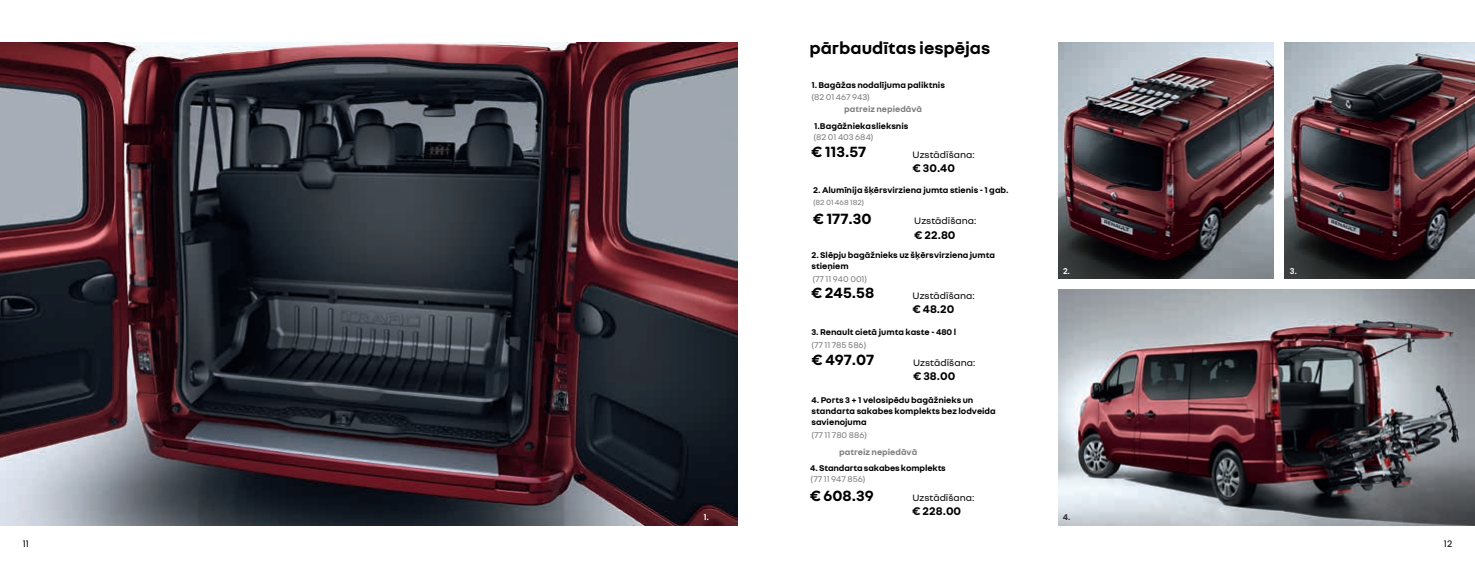
<style>
.page{position:relative;width:1475px;height:582px;background:#fff}
.page>*{position:absolute;margin:0;border:0;box-sizing:border-box;transform-origin:0 0}
.t1{font:700 18px "Nouvel R";color:#000}
.t2{font:700 16px "Nouvel R";color:#000}
.t3{font:700 12px "Nouvel R";color:#000}
.t4{font:10px "Nouvel R";color:#000}
.t5{font:700 9px/10.8px "Nouvel R";color:#000}
.t6{font:9px "Nouvel R";color:#7f7f7f}
.t7{font:700 9px "Nouvel R";color:#7e7e7e}
.t8{font:500 9px "Poppins";color:#231f20}
.t9{font:8px "Nouvel R";color:#7f7f7f}
.t10{font:600 8px "Poppins";color:#fff}
.t11{font:600 8px "Poppins";color:#231f20}
</style>
<div class="page">
<img style="left:0;top:43px;width:737px;height:481px">
<img style="left:1058px;top:43px;width:215px;height:235px">
<img style="left:1284px;top:43px;width:190px;height:235px">
<img style="left:1058px;top:289px;width:416px;height:235px">
<h1 class="t1" style="left:809px;top:36px;width:182px">pārbaudītas iespējas</h1>
<p class="t5" style="left:811px;top:79px;width:135px">1. Bagāžas nodalījuma paliktnis</p>
<p class="t5" style="left:814px;top:120px;width:96px">1.Bagāžnieka slieksnis</p>
<p class="t6" style="left:811px;top:91px;width:60px">(82 01 467 943)</p>
<p class="t6" style="left:813px;top:131px;width:62px">(82 01 403 684)</p>
<p class="t7" style="left:844px;top:103px;width:79px">patreiz nepiedāvā</p>
<h2 class="t2" style="left:811px;top:141px;width:57px">€ 113.57</h2>
<p class="t4" style="left:912px;top:148px;width:64px">Uzstādīšana:</p>
<h3 class="t3" style="left:912px;top:160px;width:44px">€ 30.40</h3>
<p class="t10" style="left:703px;top:512px;width:6px">1.</p>
<p class="t5" style="left:813px;top:184px;width:197px">2. Alumīnija šķērsvirziena jumta stienis - 1 gab.</p>
<p class="t9" style="left:813px;top:197px;width:53px">(82 01 468 182)</p>
<h2 class="t2" style="left:812px;top:208px;width:60px">€ 177.30</h2>
<p class="t4" style="left:914px;top:214px;width:64px">Uzstādīšana:</p>
<h3 class="t3" style="left:914px;top:227px;width:43px">€ 22.80</h3>
<p class="t5" style="left:811px;top:249px;width:185px">2. Slēpju bagāžnieks uz šķērsvirziena jumta stieņiem</p>
<p class="t6" style="left:812px;top:273px;width:56px">(77 11 940 001)</p>
<h2 class="t2" style="left:811px;top:282px;width:65px">€ 245.58</h2>
<p class="t4" style="left:912px;top:288px;width:64px">Uzstādīšana:</p>
<h3 class="t3" style="left:912px;top:301px;width:43px">€ 48.20</h3>
<p class="t5" style="left:811px;top:325px;width:146px">3. Renault cietā jumta kaste - 480 l</p>
<p class="t6" style="left:811px;top:338px;width:56px">(77 11 785 586)</p>
<h2 class="t2" style="left:811px;top:349px;width:64px">€ 497.07</h2>
<p class="t4" style="left:913px;top:355px;width:64px">Uzstādīšana:</p>
<h3 class="t3" style="left:913px;top:368px;width:44px">€ 38.00</h3>
<p class="t5" style="left:811px;top:394px;width:186px">4. Ports 3 + 1 velosipēdu bagāžnieks un standarta sakabes komplekts bez lodveida savienojuma</p>
<p class="t6" style="left:811px;top:429px;width:57px">(77 11 780 886)</p>
<p class="t6" style="left:810px;top:472px;width:56px">(77 11 947 856)</p>
<p class="t7" style="left:839px;top:445px;width:79px">patreiz nepiedāvā</p>
<p class="t5" style="left:810px;top:461px;width:137px">4. Standarta sakabes komplekts</p>
<h2 class="t2" style="left:809px;top:484px;width:65px">€ 608.39</h2>
<p class="t4" style="left:912px;top:490px;width:64px">Uzstādīšana:</p>
<h3 class="t3" style="left:912px;top:503px;width:50px">€ 228.00</h3>
<p class="t10" style="left:1062px;top:266px;width:8px">2.</p>
<p class="t10" style="left:1289px;top:266px;width:8px">3.</p>
<p class="t11" style="left:1062px;top:512px;width:9px">4.</p>
<p class="t8" style="left:23px;top:538px;width:8px">11</p>
<p class="t8" style="left:1443px;top:538px;width:10px">12</p>
</div>
